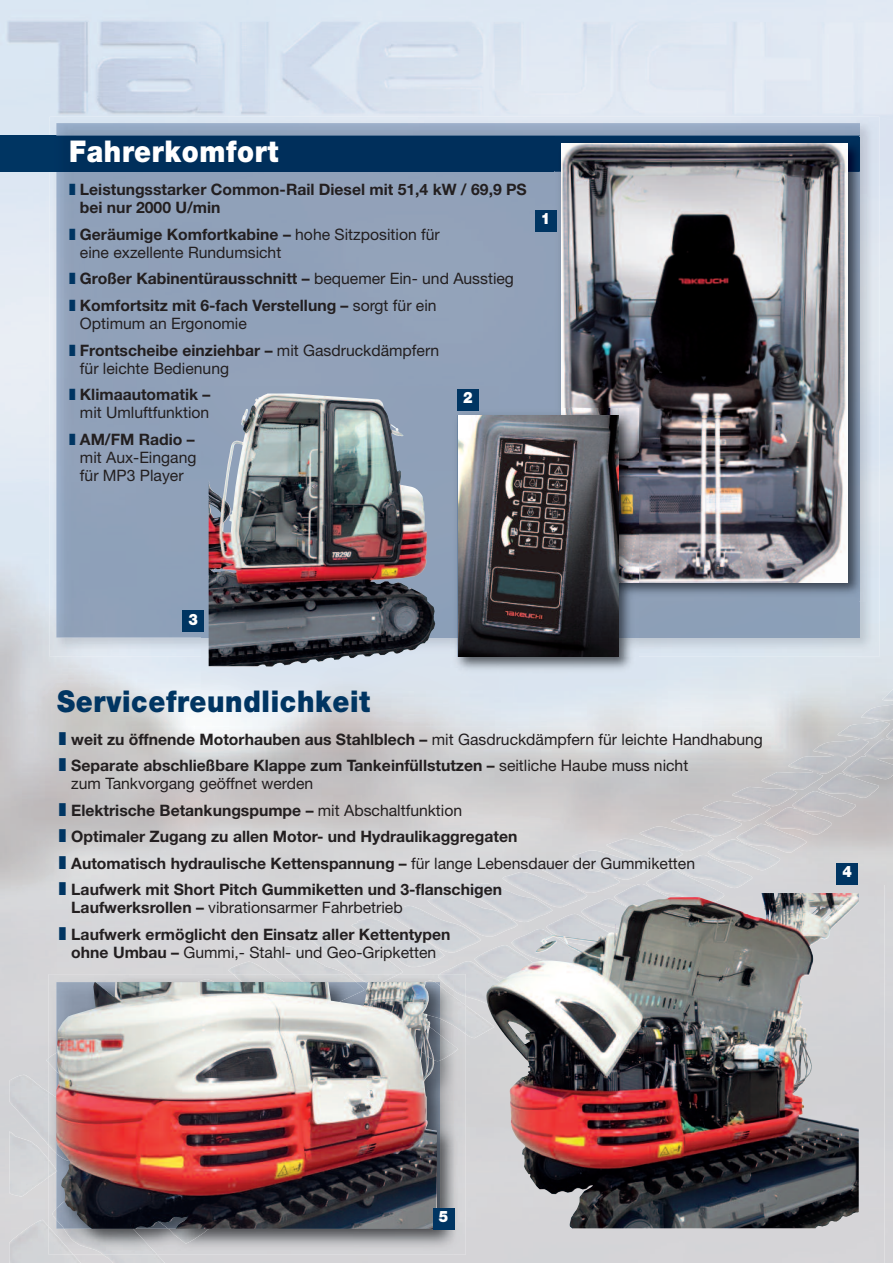
<style>
.page{position:relative;width:893px;height:1263px;background:#fff}
.page>*{position:absolute;margin:0;border:0;box-sizing:border-box;transform-origin:0 0}
.t1{font:900 30px "Helvetica Neue";letter-spacing:.025em;color:#003562;scale:.9 1}
.t2{font:900 30px "Helvetica Neue";letter-spacing:.025em;color:#fff;scale:.9 1}
.t3{font:700 15.75px/26.5px "Helvetica Neue";color:#231f20}
.t4{font:15.75px/26.5px "Helvetica Neue";color:#231f20}
.t5{font:900 15.75px "Helvetica Neue";color:#fff;scale:.9 1}
.s1{font-family:"Monotype Sorts";font-weight:400;color:#003562}
.s2{font-family:"Monotype Sorts";color:#003562}
.s3{font-weight:700}
.s4{font-weight:400}
.s5{font-family:"Monotype Sorts";font-weight:400;font-size:18px;color:#003562}
</style>
<div class="page">
<img style="left:0;top:0;width:893px;height:1263px">
<div style="left:0;top:136px;width:860px;height:36px;background:#003562"></div>
<img style="left:50px;top:117px;width:829px;height:540px">
<img style="left:50px;top:136px;width:6px;height:36px">
<img style="left:638px;top:172px;width:222px;height:466px">
<img style="left:56px;top:137px;width:498px;height:501px">
<img style="left:56px;top:123px;width:804px;height:13px">
<img style="left:860px;top:137px;width:6px;height:465px">
<div style="left:554px;top:172px;width:7px;height:237px;background:#8d9eb6"></div>
<img style="left:554px;top:137px;width:306px;height:35px">
<img style="left:561px;top:143px;width:286px;height:439px">
<img style="left:388px;top:688px;width:505px;height:286px">
<img style="left:49px;top:974px;width:405px;height:281px">
<img style="left:56px;top:982px;width:381px;height:247px">
<img style="left:202px;top:409px;width:249px;height:280px">
<img style="left:451px;top:676px;width:48px;height:13px">
<div style="left:202px;top:386px;width:297px;height:23px;background:#90a1b8"></div>
<img style="left:209px;top:393px;width:226px;height:273px">
<img style="left:451px;top:657px;width:187px;height:19px">
<img style="left:619px;top:409px;width:19px;height:248px">
<img style="left:451px;top:409px;width:103px;height:6px">
<svg style="left:554px;top:409px;width:7px;height:6px"></svg>
<img style="left:561px;top:409px;width:58px;height:6px">
<img style="left:451px;top:415px;width:6px;height:242px">
<img style="left:457px;top:415px;width:162px;height:242px">
<img style="left:454px;top:885px;width:430px;height:378px">
<div style="left:454px;top:885px;width:288px;height:153px;background:#d1d4d8"></div>
<img style="left:454px;top:1034px;width:12px;height:221px">
<svg style="left:454px;top:1046px;width:4px;height:6px"></svg>
<img style="left:454px;top:974px;width:12px;height:60px">
<img style="left:486px;top:893px;width:373px;height:151px">
<div style="left:535px;top:210px;width:21px;height:21px;background:#003562"></div>
<div style="left:183px;top:610px;width:21px;height:22px;background:#003562"></div>
<div style="left:837px;top:863px;width:21px;height:21px;background:#003562"></div>
<div style="left:433px;top:1208px;width:21px;height:21px;background:#003562"></div>
<div style="left:457px;top:389px;width:21px;height:21px;background:#003562"></div>
<h1 class="t2" style="left:69px;top:140px;width:234px">Fahrerkomfort</h1>
<p class="t3" style="left:80px;top:182px;width:448px;line-height:18px;text-indent:-11px"><span class="s1">❚</span> Leistungsstarker Common-Rail Diesel mit 51,4 kW / 69,9 PS bei nur 2000 U/min</p>
<p class="t4" style="left:80px;top:227px;width:361px;line-height:18px;text-indent:-11px"><span class="s2">❚</span> <span class="s3">Geräumige Komfortkabine –</span> hohe Sitzposition für eine exzellente Rundumsicht</p>
<p class="t3" style="left:69px;top:267px;width:446px"><span class="s1">❚</span> Großer Kabinentürausschnitt – <span class="s4">bequemer Ein- und Ausstieg </span><span class="s1">❚</span> Komfortsitz mit 6-fach Verstellung – <span class="s4">sorgt für ein</span></p>
<p class="t4" style="left:69px;top:312px;width:372px;text-indent:11px">Optimum an Ergonomie<br><span class="s2">❚</span> <span class="s3">Frontscheibe einziehbar –</span> mit Gasdruckdämpfern</p>
<p class="t4" style="left:69px;top:356px;width:162px;text-indent:11px">für leichte Bedienung <span class="s2">❚</span> <span class="s3">Klimaautomatik –</span></p>
<p class="t4" style="left:69px;top:401px;width:142px;text-indent:11px">mit Umluftfunktion <span class="s2">❚</span> <span class="s3">AM/FM Radio –</span></p>
<p class="t4" style="left:80px;top:449px;width:118px;line-height:18px">mit Aux-Eingang für MP3 Player</p>
<p class="t5" style="left:463px;top:392px;width:12px">2</p>
<p class="t5" style="left:541px;top:213px;width:12px">1</p>
<p class="t5" style="left:189px;top:613px;width:12px">3</p>
<h1 class="t1" style="left:57px;top:690px;width:349px">Servicefreundlichkeit</h1>
<p class="t3" style="left:59px;top:727px;width:705px"><span class="s5">❚</span> weit zu öffnende Motorhauben aus Stahlblech – <span class="s4">mit Gasdruckdämpfern für leichte Handhabung </span><span class="s5">❚</span> Separate abschließbare Klappe zum Tankeinfüllstutzen – <span class="s4">seitliche Haube muss nicht</span></p>
<p class="t3" style="left:59px;top:772px;width:638px;text-indent:12px"><span class="s4">zum Tankvorgang geöffnet werden<br></span><span class="s5">❚</span> Elektrische Betankungspumpe – <span class="s4">mit Abschaltfunktion<br></span><span class="s5">❚</span> Optimaler Zugang zu allen Motor- und Hydraulikaggregaten<br><span class="s5">❚</span> Automatisch hydraulische Kettenspannung – <span class="s4">für lange Lebensdauer der Gummiketten </span><span class="s5">❚</span> Laufwerk mit Short Pitch Gummiketten und 3-flanschigen</p>
<p class="t3" style="left:59px;top:896px;width:393px;text-indent:12px">Laufwerksrollen – <span class="s4">vibrationsarmer Fahrbetrieb<br></span><span class="s5">❚</span> Laufwerk ermöglicht den Einsatz aller Kettentypen</p>
<p class="t4" style="left:71px;top:940px;width:366px"><span class="s3">ohne Umbau –</span> Gummi,- Stahl- und Geo-Gripketten</p>
<p class="t5" style="left:843px;top:866px;width:12px">4</p>
<p class="t5" style="left:439px;top:1211px;width:12px">5</p>
</div>
